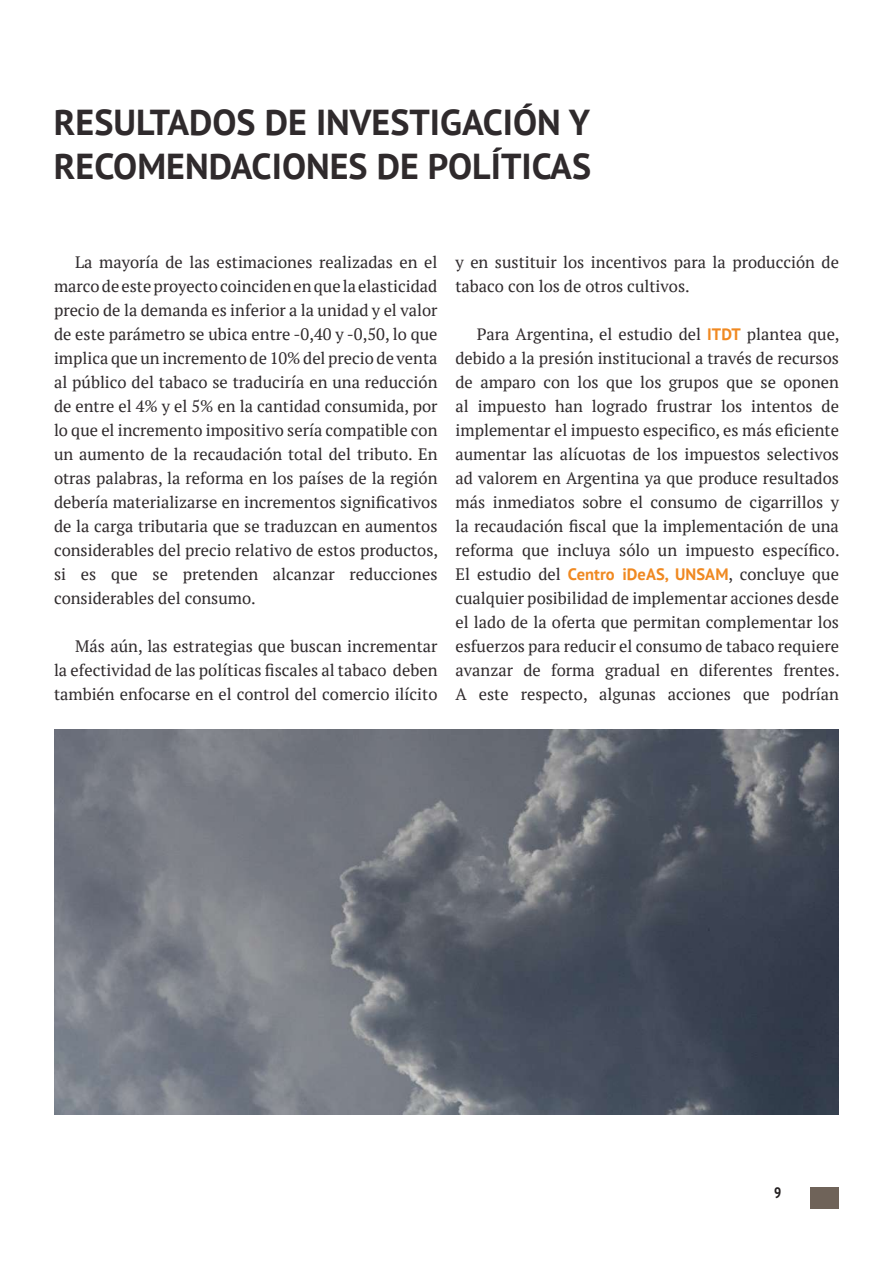
<style>
.page{position:relative;width:893px;height:1263px;background:#fff}
.page>*{position:absolute;margin:0;border:0;box-sizing:border-box;transform-origin:0 0}
.t1{font:700 36px/43.2px "PT Sans";color:#2f2a2c}
.t2{font:16.5px/24px "PT Serif";color:#2f2a2c;text-align:justify}
.t3{font:700 condensed 15px "PT Sans";color:#231f20}
.s1{font-family:"PT Sans";font-weight:700;color:#f08921}
</style>
<div class="page">
<div style="left:810px;top:1187px;width:29px;height:22px;background:#6f6359"></div>
<img style="left:54px;top:729px;width:785px;height:385px">
<h1 class="t1" style="left:54px;top:100px;width:539px">RESULTADOS DE INVESTIGACIÓN Y<br>RECOMENDACIONES DE POLÍTICAS</h1>
<p class="t2" style="left:54px;top:250px;width:386px;text-indent:21px">La mayoría de las estimaciones realizadas en el marco de este proyecto coinciden en que la elasticidad precio de la demanda es inferior a la unidad y el valor de este parámetro se ubica entre -0,40 y -0,50, lo que implica que un incremento de 10% del precio de venta al público del tabaco se traduciría en una reducción de entre el 4% y el 5% en la cantidad consumida, por lo que el incremento impositivo sería compatible con un aumento de la recaudación total del tributo. En otras palabras, la reforma en los países de la región debería materializarse en incrementos significativos de la carga tributaria que se traduzcan en aumentos considerables del precio relativo de estos productos, si es que se pretenden alcanzar reducciones considerables del consumo.</p>
<p class="t2" style="left:54px;top:634px;width:385px;text-indent:21px">Más aún, las estrategias que buscan incrementar la efectividad de las políticas fiscales al tabaco deben también enfocarse en el control del comercio ilícito</p>
<p class="t2" style="left:455px;top:250px;width:385px">y en sustituir los incentivos para la producción de tabaco con los de otros cultivos.</p>
<p class="t2" style="left:455px;top:322px;width:386px;text-indent:21px">Para Argentina, el estudio del <span class="s1">ITDT</span> plantea que, debido a la presión institucional a través de recursos de amparo con los que los grupos que se oponen al impuesto han logrado frustrar los intentos de implementar el impuesto especifico, es más eficiente aumentar las alícuotas de los impuestos selectivos ad valorem en Argentina ya que produce resultados más inmediatos sobre el consumo de cigarrillos y la recaudación fiscal que la implementación de una reforma que incluya sólo un impuesto específico.<br>El estudio del <span class="s1">Centro iDeAS, UNSAM</span>, concluye que cualquier posibilidad de implementar acciones desde el lado de la oferta que permitan complementar los esfuerzos para reducir el consumo de tabaco requiere avanzar de forma gradual en diferentes frentes.<br>A este respecto, algunas acciones que podrían</p>
<p class="t3" style="left:774px;top:1183px;width:9px">9</p>
</div>
